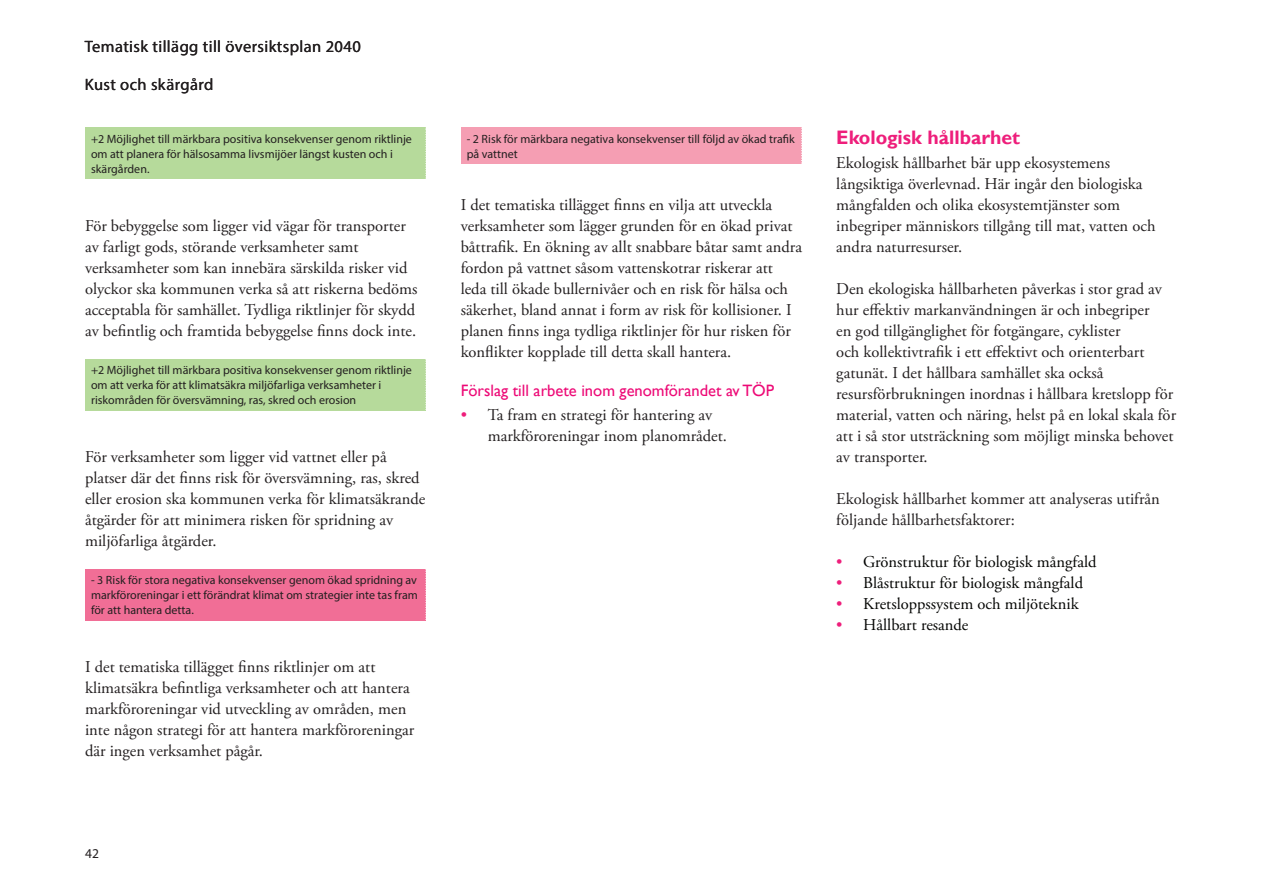
<style>
.page{position:relative;width:1263px;height:893px;background:#fff}
.page>*{position:absolute;margin:0;border:0;box-sizing:border-box;transform-origin:0 0}
.t1{font:700 19.5px "Gill Sans";color:#ee1e7b}
.t2{font:16.5px/21px "Adobe Garamond Pro";color:#231f20}
.t3{font:16.5px "Adobe Garamond Pro";color:#040503}
.t4{font:16.5px "Myriad Pro";letter-spacing:.025em;color:#231f20}
.t5{font:16.5px "Gill Sans";color:#ed0976}
.t6{font:13.5px "Myriad Pro";color:#231f20}
.t7{font:12px/15px "Myriad Pro";color:#231f20}
.s1{color:#ee1e7b}
</style>
<div class="page">
<div style="left:85px;top:128px;width:341px;height:51px;background:#b6da9b"></div>
<svg style="left:425px;top:128px;width:1px;height:51px"></svg>
<div style="left:85px;top:359px;width:341px;height:51px;background:#b6da9b"></div>
<svg style="left:425px;top:359px;width:1px;height:51px"></svg>
<div style="left:85px;top:569px;width:341px;height:51px;background:#f16e96"></div>
<svg style="left:425px;top:569px;width:1px;height:51px"></svg>
<div style="left:461px;top:128px;width:340px;height:36px;background:#f59eb3"></div>
<svg style="left:801px;top:128px;width:1px;height:36px"></svg>
<p class="t4" style="left:85px;top:36px;width:277px">Tematisk tillägg till översiktsplan 2040</p>
<p class="t4" style="left:85px;top:74px;width:130px">Kust och skärgård</p>
<p class="t7" style="left:91px;top:131px;width:322px">+2 Möjlighet till märkbara positiva konsekvenser genom riktlinje om att planera för hälsosamma livsmijöer längst kusten och i skärgården.</p>
<p class="t2" style="left:85px;top:216px;width:334px">För bebyggelse som ligger vid vägar för transporter av farligt gods, störande verksamheter samt verksamheter som kan innebära särskilda risker vid olyckor ska kommunen verka så att riskerna bedöms acceptabla för samhället. Tydliga riktlinjer för skydd av befintlig och framtida bebyggelse finns dock inte.</p>
<p class="t7" style="left:91px;top:362px;width:322px">+2 Möjlighet till märkbara positiva konsekvenser genom riktlinje om att verka för att klimatsäkra miljöfarliga verksamheter i riskområden för översvämning, ras, skred och erosion</p>
<p class="t2" style="left:85px;top:447px;width:342px">För verksamheter som ligger vid vattnet eller på platser där det finns risk för översvämning, ras, skred eller erosion ska kommunen verka för klimatsäkrande åtgärder för att minimera risken för spridning av miljöfarliga åtgärder.</p>
<p class="t7" style="left:91px;top:572px;width:328px;text-align:justify">- 3 Risk för stora negativa konsekvenser genom ökad spridning av markföroreningar i ett förändrat klimat om strategier inte tas fram för att hantera detta.</p>
<p class="t2" style="left:85px;top:657px;width:331px">I det tematiska tillägget finns riktlinjer om att klimatsäkra befintliga verksamheter och att hantera markföroreningar vid utveckling av områden, men inte någon strategi för att hantera markföroreningar där ingen verksamhet pågår.</p>
<p class="t6" style="left:85px;top:845px;width:15px">42</p>
<p class="t7" style="left:467px;top:131px;width:330px">- 2 Risk för märkbara negativa konsekvenser till följd av ökad trafik på vattnet</p>
<p class="t2" style="left:461px;top:195px;width:343px">I det tematiska tillägget finns en vilja att utveckla verksamheter som lägger grunden för en ökad privat båttrafik. En ökning av allt snabbare båtar samt andra fordon på vattnet såsom vattenskotrar riskerar att leda till ökade bullernivåer och en risk för hälsa och säkerhet, bland annat i form av risk för kollisioner. I planen finns inga tydliga riktlinjer för hur risken för konflikter kopplade till detta skall hantera.</p>
<p class="t5" style="left:461px;top:381px;width:315px">Förslag till arbete inom genomförandet av TÖP</p>
<p class="t2" style="left:488px;top:405px;width:241px;text-indent:-27px"><span class="s1">•</span> Ta fram en strategi för hantering av markföroreningar inom planområdet.</p>
<p class="t1" style="left:836px;top:126px;width:185px">Ekologisk hållbarhet</p>
<p class="t2" style="left:836px;top:153px;width:321px">Ekologisk hållbarhet bär upp ekosystemens långsiktiga överlevnad. Här ingår den biologiska mångfalden och olika ekosystemtjänster som inbegriper människors tillgång till mat, vatten och andra naturresurser.</p>
<p class="t2" style="left:836px;top:279px;width:341px">Den ekologiska hållbarheten påverkas i stor grad av hur effektiv markanvändningen är och inbegriper<br>en god tillgänglighet för fotgängare, cyklister<br>och kollektivtrafik i ett effektivt och orienterbart gatunät. I det hållbara samhället ska också resursförbrukningen inordnas i hållbara kretslopp för material, vatten och näring, helst på en lokal skala för att i så stor utsträckning som möjligt minska behovet av transporter.</p>
<p class="t2" style="left:836px;top:489px;width:325px">Ekologisk hållbarhet kommer att analyseras utifrån följande hållbarhetsfaktorer:</p>
<p class="t3" style="left:836px;top:552px;width:262px"><span class="s1">•</span> Grönstruktur för biologisk mångfald</p>
<p class="t3" style="left:836px;top:573px;width:248px"><span class="s1">•</span> Blåstruktur för biologisk mångfald</p>
<p class="t3" style="left:836px;top:594px;width:244px"><span class="s1">•</span> Kretsloppssystem och miljöteknik</p>
<p class="t3" style="left:836px;top:615px;width:134px"><span class="s1">•</span> Hållbart resande</p>
</div>
